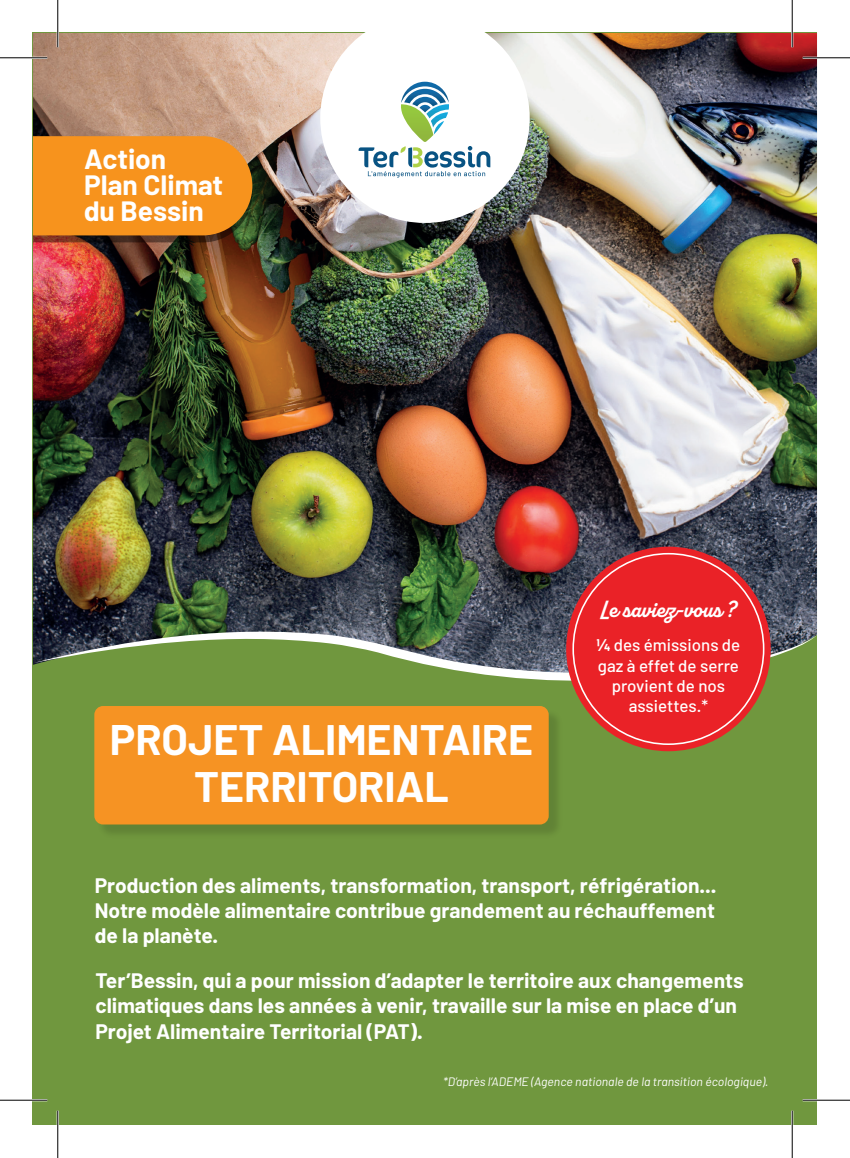
<style>
.page{position:relative;width:850px;height:1158px;background:#fff}
.page>*{position:absolute;margin:0;border:0;box-sizing:border-box;transform-origin:0 0}
.t1{font:700 42.7px/47.1px "Barlow";color:#fff;text-align:center}
.t2{font:700 28px/26.2px "Barlow";color:#fff}
.t3{font:700 23.62px "Alkaline";color:#fff}
.t4{font:700 21px/25.2px "Barlow";color:#fff;text-align:justify}
.t5{font:500 16.97px/20.3px "Barlow";color:#fff;text-align:center}
.t6{font:italic 12.25px "Barlow";color:#fff}
.s1{font-weight:700}
</style>
<div class="page">
<div style="left:33px;top:33px;width:784px;height:1091px;background:#70973e"></div>
<img style="left:33px;top:33px;width:784px;height:659px">
<svg style="left:320px;top:33px;width:210px;height:190px;background:#e8e6e5"></svg>
<svg style="left:358px;top:82px;width:132px;height:95px;background:#d1e2e2"></svg>
<svg style="left:33px;top:136px;width:219px;height:106px;background:#e68a1f"></svg>
<svg style="left:33px;top:624px;width:784px;height:60px"></svg>
<div style="left:566px;top:546px;width:204px;height:205px;background:#ea2227;border-radius:50%"></div>
<img style="left:40px;top:651px;width:580px;height:183px">
<div style="left:94px;top:706px;width:455px;height:118px;background:#f69323;border-radius:9px"></div>
<hr style="left:0;top:57px;width:47px;height:2px;background:#fff">
<hr style="left:802px;top:57px;width:48px;height:2px;background:#fff">
<hr style="left:0;top:1098px;width:47px;height:3px;background:#fff">
<hr style="left:802px;top:1098px;width:48px;height:3px;background:#fff">
<hr style="left:57px;top:0;width:2px;height:47px;background:#fff">
<hr style="left:57px;top:1110px;width:2px;height:47px;background:#fff">
<hr style="left:791px;top:0;width:2px;height:47px;background:#fff">
<hr style="left:791px;top:1110px;width:2px;height:47px;background:#fff">
<hr style="left:0;top:57px;width:47px;height:1px;background:#000">
<hr style="left:802px;top:57px;width:48px;height:1px;background:#000">
<hr style="left:0;top:1099px;width:47px;height:1px;background:#000">
<hr style="left:802px;top:1099px;width:48px;height:1px;background:#000">
<hr style="left:57px;top:0;width:1px;height:47px;background:#000">
<hr style="left:57px;top:1110px;width:1px;height:47px;background:#000">
<hr style="left:792px;top:0;width:1px;height:47px;background:#000">
<hr style="left:792px;top:1110px;width:1px;height:47px;background:#000">
<h2 class="t2" style="left:84px;top:145px;width:141px">Action<br>Plan Climat du Bessin</h2>
<h1 class="t1" style="left:110px;top:716px;width:425px">PROJET ALIMENTAIRE<br>TERRITORIAL</h1>
<p class="t3" style="left:601px;top:595px;width:137px">Le saviez-vous ?</p>
<p class="t5" style="left:596px;top:634px;width:145px"><span class="s1">¼</span> des émissions de gaz à effet de serre provient de nos assiettes.*</p>
<p class="t4" style="left:95px;top:872px;width:623px">Production des aliments, transformation, transport, réfrigération...<br>Notre modèle alimentaire contribue grandement au réchauffement de la planète.</p>
<p class="t4" style="left:95px;top:967px;width:650px;text-align:left">Ter’Bessin, qui a pour mission d’adapter le territoire aux changements climatiques dans les années à venir, travaille sur la mise en place d’un<br>Projet Alimentaire Territorial (PAT).</p>
<p class="t6" style="left:443px;top:1073px;width:327px">*D’après l’ADEME (Agence nationale de la transition écologique).</p>
</div>
